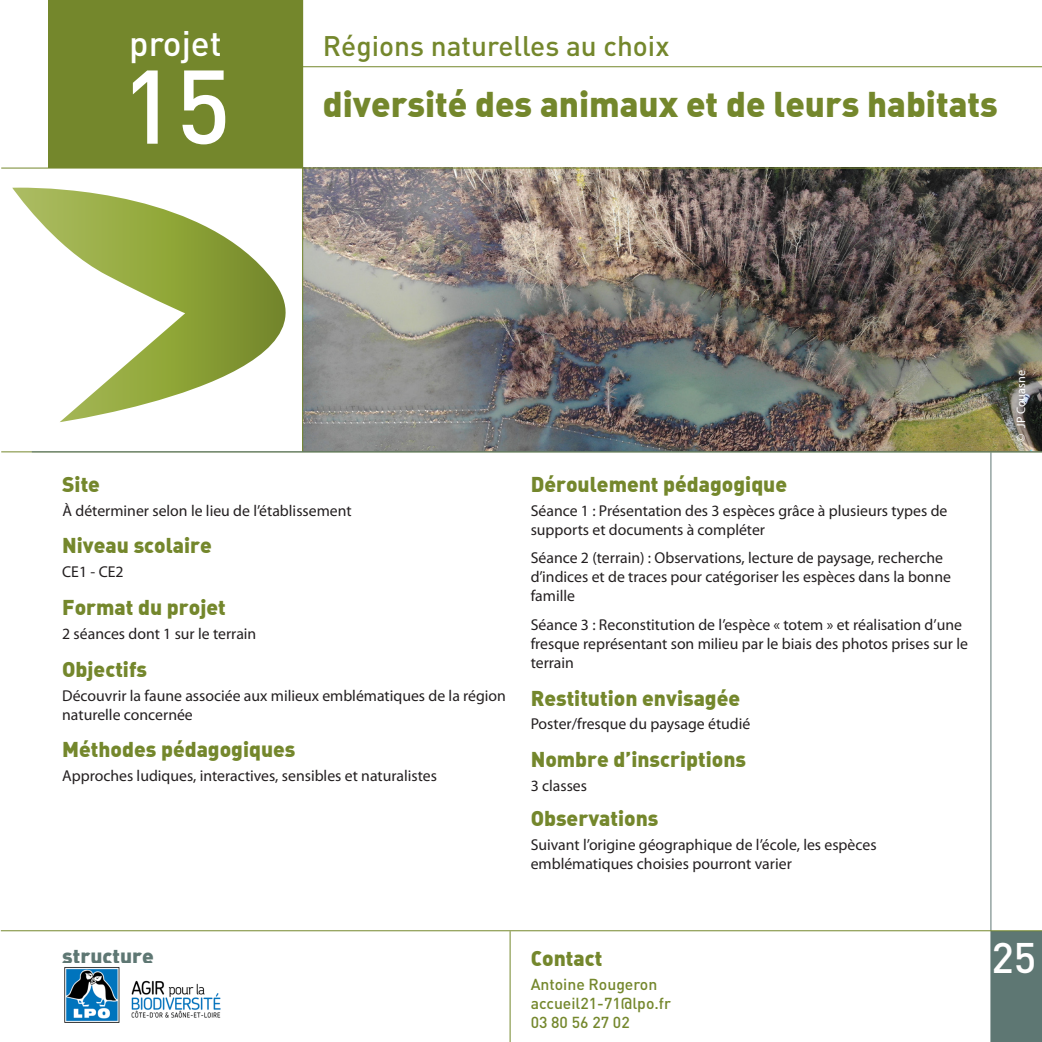
<style>
.page{position:relative;width:1042px;height:1042px;background:#fff}
.page>*{position:absolute;margin:0;border:0;box-sizing:border-box;transform-origin:0 0}
.t1{font:500 102.9px "DIN";color:#fff}
.t2{font:500 42.18px "DIN";color:#fff}
.t3{font:35px "DIN Black Alternate";color:#74872c}
.t4{font:500 35px "DIN";color:#fff}
.t5{font:500 28px "DIN";color:#74872c}
.t6{font:21px "DIN Black Alternate";color:#74872c}
.t7{font:21px "DIN Black Alternate";color:#5e7773}
.t8{font:15.75px/18.9px "Myriad Pro";color:#231f20}
.t9{font:500 15.75px/18.9px "DIN";color:#74872c}
.t10{font:12.25px "Myriad Pro";color:#fff}
</style>
<div class="page">
<img style="left:303px;top:169px;width:739px;height:282px">
<div style="left:991px;top:931px;width:51px;height:111px;background:#5e7773"></div>
<hr style="left:990px;top:452px;width:1px;height:590px;background:#5e7773">
<div style="left:48px;top:0;width:254px;height:168px;background:#74872c"></div>
<hr style="left:303px;top:66px;width:739px;height:1px;background:#74872c">
<hr style="left:1px;top:451px;width:1041px;height:1px;background:#74872c">
<hr style="left:1px;top:168px;width:1041px;height:1px;background:#74872c">
<hr style="left:1px;top:930px;width:1041px;height:1px;background:#74872c">
<hr style="left:302px;top:0;width:1px;height:452px;background:#74872c">
<hr style="left:510px;top:931px;width:1px;height:111px;background:#74872c">
<img style="left:64px;top:967px;width:157px;height:56px">
<hr style="left:32px;top:451px;width:1010px;height:1px;background:#5e7773">
<svg style="left:12px;top:188px;width:337px;height:234px"></svg>
<h3 class="t4" style="left:129px;top:21px;width:94px">projet</h3>
<h1 class="t1" style="left:121px;top:41px;width:111px">15</h1>
<h3 class="t5" style="left:323px;top:28px;width:348px">Régions naturelles au choix</h3>
<h3 class="t3" style="left:323px;top:81px;width:676px">diversité des animaux et de leurs habitats</h3>
<h3 class="t6" style="left:62px;top:470px;width:39px">Site</h3>
<p class="t8" style="left:62px;top:501px;width:291px">À déterminer selon le lieu de l’établissement</p>
<h3 class="t6" style="left:62px;top:532px;width:151px">Niveau scolaire</h3>
<p class="t8" style="left:62px;top:562px;width:63px">CE1 - CE2</p>
<h3 class="t6" style="left:62px;top:593px;width:165px">Format du projet</h3>
<p class="t8" style="left:62px;top:624px;width:196px">2 séances dont 1 sur le terrain</p>
<h3 class="t6" style="left:62px;top:655px;width:86px">Objectifs</h3>
<p class="t8" style="left:62px;top:686px;width:445px">Découvrir la faune associée aux milieux emblématiques de la région naturelle concernée</p>
<h3 class="t6" style="left:62px;top:736px;width:235px">Méthodes pédagogiques</h3>
<p class="t8" style="left:62px;top:766px;width:376px">Approches ludiques, interactives, sensibles et naturalistes</p>
<h3 class="t6" style="left:531px;top:470px;width:258px">Déroulement pédagogique</h3>
<p class="t8" style="left:531px;top:501px;width:418px">Séance 1 : Présentation des 3 espèces grâce à plusieurs types de supports et documents à compléter</p>
<p class="t8" style="left:531px;top:548px;width:422px">Séance 2 (terrain) : Observations, lecture de paysage, recherche d’indices et de traces pour catégoriser les espèces dans la bonne famille</p>
<p class="t8" style="left:531px;top:615px;width:439px">Séance 3 : Reconstitution de l’espèce « totem » et réalisation d’une fresque représentant son milieu par le biais des photos prises sur le terrain</p>
<h3 class="t6" style="left:531px;top:684px;width:211px">Restitution envisagée</h3>
<p class="t8" style="left:531px;top:714px;width:221px">Poster/fresque du paysage étudié</p>
<h3 class="t6" style="left:531px;top:745px;width:217px">Nombre d’inscriptions</h3>
<p class="t8" style="left:531px;top:776px;width:58px">3 classes</p>
<h3 class="t6" style="left:531px;top:804px;width:129px">Observations</h3>
<p class="t8" style="left:531px;top:835px;width:347px">Suivant l’origine géographique de l’école, les espèces emblématiques choisies pourront varier</p>
<p class="t10" style="left:1013px;top:441px;width:73px;rotate:-90deg">© JP Couasne</p>
<h3 class="t7" style="left:62px;top:942px;width:93px">structure</h3>
<h3 class="t6" style="left:531px;top:944px;width:73px">Contact</h3>
<p class="t9" style="left:531px;top:974px;width:142px">Antoine Rougeron accueil21-71@lpo.fr<br>03 80 56 27 02</p>
<h2 class="t2" style="left:991px;top:930px;width:46px">25</h2>
</div>
